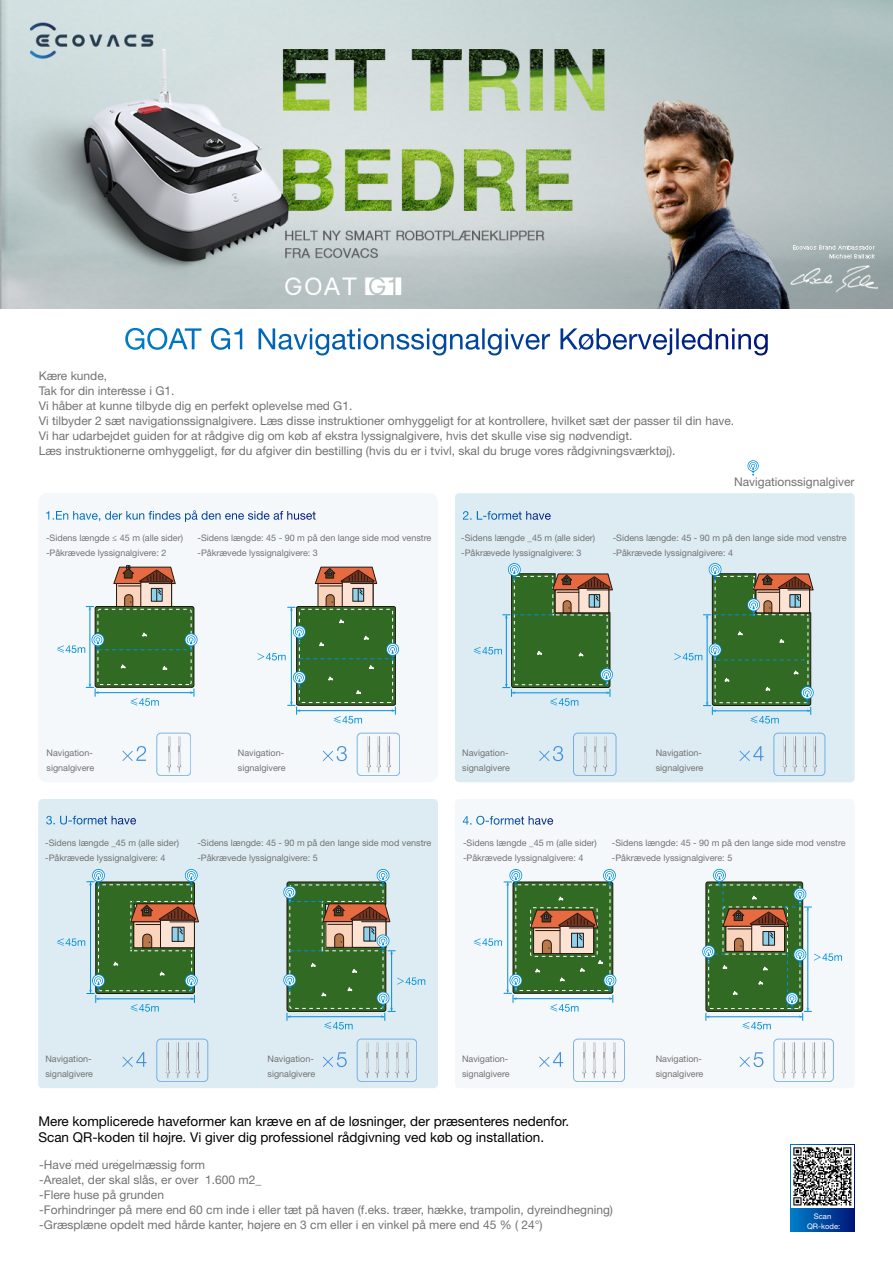
<style>
.page{position:relative;width:893px;height:1263px;background:#fff}
.page>*{position:absolute;margin:0;border:0;box-sizing:border-box;transform-origin:0 0}
.t1{font:13.5px/16.2px "Helvetica Neue LT Std";color:#000}
.t2{font:12px/15px "Helvetica Neue LT Std";color:#727272}
.t3{font:300 12px "Adobe Song Std";color:#727272}
.t4{font:9px/15px "Helvetica Neue LT Std";color:#727272}
.t5{font:7.65px/9.6px "Helvetica Neue LT Std";color:#fff;text-align:center}
</style>
<div class="page">
<div style="left:455px;top:799px;width:400px;height:289px;background:#f5f8fa;border-radius:4px"></div>
<div style="left:38px;top:799px;width:400px;height:289px;background:#ddecf3;border-radius:4px"></div>
<div style="left:38px;top:493px;width:400px;height:289px;background:#f5f8fa;border-radius:9px"></div>
<svg style="left:113px;top:565px;width:63px;height:41px;background:#bd9685"></svg>
<div style="left:95px;top:606px;width:99px;height:81px;background:#316a22;border-radius:2px"></div>
<div style="left:95px;top:606px;width:99px;height:82px;border:1px solid #231815;border-radius:2px"></div>
<div style="left:98px;top:609px;width:93px;height:76px;border:1px dashed #fff;border-radius:2px"></div>
<svg style="left:163px;top:666px;width:4px;height:4px"></svg>
<hr style="left:96px;top:692px;width:97px;height:1px;background:#008fde">
<svg style="left:190px;top:689px;width:5px;height:7px"></svg>
<hr style="left:90px;top:608px;width:1px;height:78px;background:#008fde">
<svg style="left:86px;top:606px;width:8px;height:4px"></svg>
<svg style="left:86px;top:683px;width:13px;height:13px"></svg>
<svg style="left:92px;top:633px;width:106px;height:18px"></svg>
<svg style="left:57px;top:645px;width:28px;height:8px"></svg>
<svg style="left:257px;top:567px;width:142px;height:156px"></svg>
<div style="left:455px;top:493px;width:400px;height:289px;background:#ddecf3;border-radius:4px"></div>
<div style="left:513px;top:882px;width:100px;height:111px;background:#316a22;border-radius:2px"></div>
<div style="left:513px;top:882px;width:100px;height:112px;border:1px solid #231815;border-radius:2px"></div>
<div style="left:516px;top:885px;width:94px;height:106px;border:1px dashed #fff;border-radius:2px"></div>
<div style="left:530px;top:907px;width:67px;height:49px;border:1px dashed #fff;border-radius:2px"></div>
<svg style="left:598px;top:960px;width:5px;height:4px"></svg>
<hr style="left:514px;top:998px;width:97px;height:1px;background:#008fde">
<hr style="left:507px;top:883px;width:1px;height:109px;background:#008fde">
<svg style="left:504px;top:869px;width:18px;height:17px"></svg>
<svg style="left:603px;top:869px;width:13px;height:17px"></svg>
<svg style="left:504px;top:974px;width:18px;height:28px"></svg>
<svg style="left:604px;top:974px;width:12px;height:28px"></svg>
<svg style="left:535px;top:969px;width:5px;height:4px"></svg>
<svg style="left:580px;top:968px;width:4px;height:4px"></svg>
<svg style="left:560px;top:978px;width:4px;height:4px"></svg>
<svg style="left:530px;top:909px;width:68px;height:45px;background:#aa866e"></svg>
<svg style="left:131px;top:698px;width:28px;height:8px"></svg>
<svg style="left:57px;top:869px;width:142px;height:143px"></svg>
<svg style="left:474px;top:938px;width:28px;height:8px"></svg>
<svg style="left:550px;top:1004px;width:28px;height:8px"></svg>
<svg style="left:283px;top:869px;width:142px;height:160px"></svg>
<div style="left:791px;top:1144px;width:64px;height:87px;background:linear-gradient(to right,#007dc8,#00177a)"></div>
<svg style="left:791px;top:1144px;width:64px;height:64px"></svg>
<img style="left:792px;top:1145px;width:62px;height:62px">
<svg style="left:674px;top:563px;width:140px;height:160px"></svg>
<svg style="left:702px;top:869px;width:140px;height:160px"></svg>
<img style="left:167px;top:736px;width:15px;height:36px">
<svg style="left:122px;top:746px;width:24px;height:15px"></svg>
<div style="left:157px;top:733px;width:34px;height:43px;border:1px solid #3e8ede;border-radius:4px"></div>
<svg style="left:323px;top:746px;width:24px;height:15px"></svg>
<svg style="left:539px;top:746px;width:24px;height:15px"></svg>
<img style="left:583px;top:736px;width:25px;height:36px">
<div style="left:573px;top:733px;width:43px;height:43px;border:1px solid #3e8ede;border-radius:4px"></div>
<img style="left:366px;top:736px;width:25px;height:36px">
<div style="left:357px;top:733px;width:43px;height:43px;border:1px solid #3e8ede;border-radius:4px"></div>
<svg style="left:740px;top:746px;width:24px;height:15px"></svg>
<img style="left:782px;top:736px;width:35px;height:36px">
<div style="left:774px;top:733px;width:51px;height:43px;border:1px solid #3e8ede;border-radius:4px"></div>
<svg style="left:122px;top:1052px;width:24px;height:15px"></svg>
<img style="left:165px;top:1042px;width:35px;height:36px">
<div style="left:157px;top:1039px;width:51px;height:43px;border:1px solid #3e8ede;border-radius:4px"></div>
<svg style="left:323px;top:1052px;width:24px;height:15px"></svg>
<img style="left:365px;top:1042px;width:45px;height:36px">
<div style="left:357px;top:1039px;width:60px;height:43px;border:1px solid #3e8ede;border-radius:4px"></div>
<svg style="left:539px;top:1052px;width:24px;height:15px"></svg>
<img style="left:582px;top:1042px;width:35px;height:36px">
<div style="left:573px;top:1039px;width:52px;height:43px;border:1px solid #3e8ede;border-radius:4px"></div>
<svg style="left:740px;top:1052px;width:23px;height:15px"></svg>
<img style="left:781px;top:1042px;width:45px;height:36px">
<div style="left:774px;top:1039px;width:60px;height:43px;border:1px solid #3e8ede;border-radius:4px"></div>
<svg style="left:46px;top:510px;width:270px;height:10px"></svg>
<svg style="left:463px;top:816px;width:90px;height:9px"></svg>
<svg style="left:46px;top:816px;width:90px;height:8px"></svg>
<svg style="left:463px;top:511px;width:88px;height:9px"></svg>
<img style="left:0;top:0;width:893px;height:308px">
<svg style="left:125px;top:328px;width:609px;height:22px"></svg>
<svg style="left:747px;top:460px;width:12px;height:16px"></svg>
<svg style="left:474px;top:563px;width:139px;height:143px"></svg>
<p class="t2" style="left:39px;top:368px;width:697px">Kære kunde,<br>Tak for din interesse i G1.<br>Vi håber at kunne tilbyde dig en perfekt oplevelse med G1.<br>Vi tilbyder 2 sæt navigationssignalgivere. Læs disse instruktioner omhyggeligt for at kontrollere, hvilket sæt der passer til din have.<br>Vi har udarbejdet guiden for at rådgive dig om køb af ekstra lyssignalgivere, hvis det skulle vise sig nødvendigt.<br>Læs instruktionerne omhyggeligt, før du afgiver din bestilling (hvis du er i tvivl, skal du bruge vores rådgivningsværktøj).</p>
<h2 class="t3" style="left:121px;top:378px;width:13px">，</h2>
<p class="t4" style="left:46px;top:530px;width:138px">-Sidens længde ≤ 45 m (alle sider) -Påkrævede lyssignalgivere: 2</p>
<p class="t4" style="left:198px;top:530px;width:235px">-Sidens længde: 45 - 90 m på den lange side mod venstre -Påkrævede lyssignalgivere: 3</p>
<p class="t4" style="left:461px;top:530px;width:135px">-Sidens længde _45 m (alle sider) -Påkrævede lyssignalgivere: 3</p>
<h2 class="t2" style="left:734px;top:474px;width:122px">Navigationssignalgiver</h2>
<p class="t4" style="left:613px;top:530px;width:235px">-Sidens længde: 45 - 90 m på den lange side mod venstre -Påkrævede lyssignalgivere: 4</p>
<p class="t4" style="left:47px;top:745px;width:49px">Navigation&shy;signalgivere</p>
<p class="t4" style="left:238px;top:745px;width:49px">Navigation&shy;signalgivere</p>
<p class="t4" style="left:462px;top:745px;width:49px">Navigation&shy;signalgivere</p>
<p class="t4" style="left:656px;top:745px;width:49px">Navigation&shy;signalgivere</p>
<p class="t4" style="left:197px;top:835px;width:235px">-Sidens længde: 45 - 90 m på den lange side mod venstre -Påkrævede lyssignalgivere: 5</p>
<p class="t4" style="left:612px;top:835px;width:235px">-Sidens længde: 45 - 90 m på den lange side mod venstre -Påkrævede lyssignalgivere: 5</p>
<p class="t4" style="left:45px;top:835px;width:135px">-Sidens længde _45 m (alle sider) -Påkrævede lyssignalgivere: 4</p>
<p class="t4" style="left:463px;top:835px;width:135px">-Sidens længde _45 m (alle sider) -Påkrævede lyssignalgivere: 4</p>
<p class="t4" style="left:45px;top:1051px;width:49px">Navigation&shy;signalgivere</p>
<p class="t4" style="left:268px;top:1051px;width:49px">Navigation&shy;signalgivere</p>
<p class="t4" style="left:462px;top:1051px;width:49px">Navigation&shy;signalgivere</p>
<h1 class="t1" style="left:38px;top:1113px;width:532px">Mere komplicerede haveformer kan kræve en af de løsninger, der præsenteres nedenfor.<br>Scan QR-koden til højre. Vi giver dig professionel rådgivning ved køb og installation.</h1>
<p class="t2" style="left:39px;top:1157px;width:575px">-Have med uregelmæssig form<br>-Arealet, der skal slås, er over 1.600 m2_<br>-Flere huse på grunden<br>-Forhindringer på mere end 60 cm inde i eller tæt på haven (f.eks. træer, hække, trampolin, dyreindhegning) -Græsplæne opdelt med hårde kanter, højere en 3 cm eller i en vinkel på mere end 45 % ( 24°)</p>
<p class="t4" style="left:656px;top:1051px;width:49px">Navigation&shy;signalgivere</p>
<p class="t5" style="left:807px;top:1211px;width:35px">Scan<br>QR-kode:</p>
</div>
